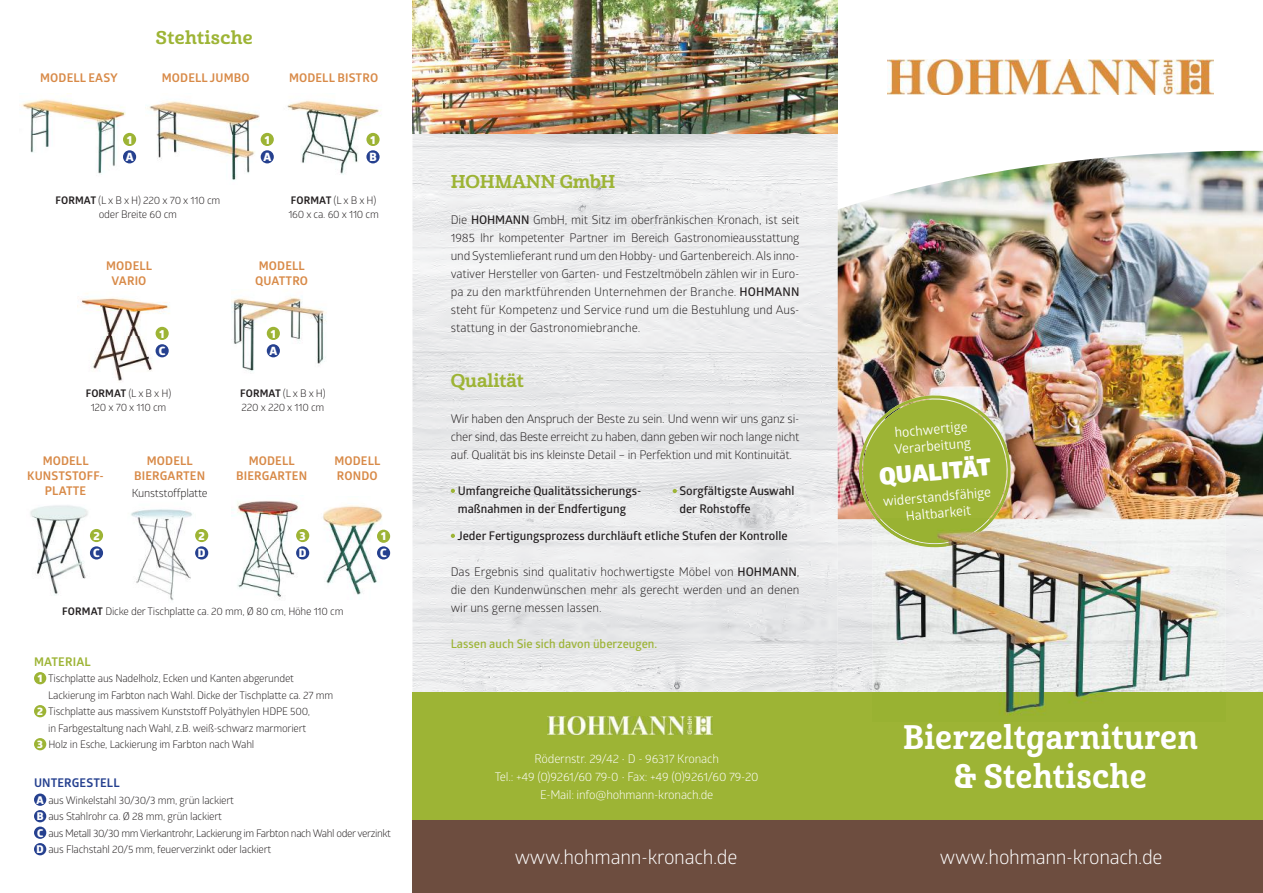
<style>
.page{position:relative;width:1263px;height:893px;background:#fff}
.page>*{position:absolute;margin:0;border:0;box-sizing:border-box;transform-origin:0 0}
.t1{font:33px/39.6px "Cabrito Con Bol";letter-spacing:.02em;color:#fff;text-align:center}
.t2{font:900 23.4px "Glober";color:#fff}
.t3{font:19.5px "Glober";letter-spacing:-.015em;color:#fff}
.t4{font:18px "Cabrito Nor Bol";color:#9db435}
.t5{font:18px "Cabrito Nor Bol";letter-spacing:.02em;color:#9db435}
.t6{font:13.5px/16.5px "Glober";color:#fff}
.t7{font:12px/18px "Glober";color:#231f20;text-align:justify}
.t8{font:600 12px/18px "Glober";color:#231f20}
.t9{font:700 12px/15px "Glober";letter-spacing:.01em;color:#d88a48;text-align:center}
.t10{font:12px/18px "Glober";letter-spacing:-.015em;color:#fff;text-align:center}
.t11{font:600 12px "Glober";color:#9db435}
.t12{font:700 12px "Glober";letter-spacing:.01em;color:#25408f}
.t13{font:700 12px "Glober";letter-spacing:.01em;color:#9db435}
.t14{font:800 11.4px "Glober";color:#fff}
.t15{font:11.25px "Glober";letter-spacing:-.02em;color:#231f20}
.t16{font:10.5px/13.5px "Glober";letter-spacing:-.02em;color:#231f20}
.s1{font-weight:700}
.s2{font-weight:800;font-size:10.65px;color:#fff}
.s3{font-weight:600}
</style>
<div class="page">
<img style="left:412px;top:139px;width:426px;height:553px">
<img style="left:838px;top:151px;width:425px;height:541px">
<div style="left:412px;top:820px;width:851px;height:73px;background:#6d4d3f"></div>
<div style="left:412px;top:692px;width:851px;height:128px;background:#9db435"></div>
<img style="left:887px;top:59px;width:326px;height:35px">
<img style="left:547px;top:716px;width:165px;height:18px">
<svg style="left:451px;top:489px;width:4px;height:4px"></svg>
<svg style="left:451px;top:534px;width:4px;height:4px"></svg>
<svg style="left:673px;top:489px;width:4px;height:4px"></svg>
<img style="left:413px;top:134px;width:425px;height:11px">
<img style="left:412px;top:0;width:426px;height:134px">
<div style="left:34px;top:672px;width:12px;height:12px;background:#9db435;border-radius:50%"></div>
<div style="left:34px;top:705px;width:12px;height:12px;background:#9db435;border-radius:50%"></div>
<div style="left:34px;top:738px;width:12px;height:12px;background:#9db435;border-radius:50%"></div>
<div style="left:34px;top:793px;width:12px;height:13px;background:#25408f;border-radius:50%"></div>
<div style="left:34px;top:810px;width:12px;height:12px;background:#25408f;border-radius:50%"></div>
<div style="left:34px;top:826px;width:12px;height:13px;background:#25408f;border-radius:50%"></div>
<div style="left:34px;top:843px;width:12px;height:12px;background:#25408f;border-radius:50%"></div>
<img style="left:21px;top:99px;width:104px;height:76px">
<img style="left:147px;top:101px;width:113px;height:79px">
<img style="left:287px;top:100px;width:94px;height:75px">
<div style="left:123px;top:133px;width:13px;height:13px;background:#9db435;border-radius:50%"></div>
<div style="left:261px;top:133px;width:13px;height:13px;background:#9db435;border-radius:50%"></div>
<div style="left:366px;top:133px;width:14px;height:13px;background:#9db435;border-radius:50%"></div>
<div style="left:123px;top:150px;width:13px;height:13px;background:#25408f;border-radius:50%"></div>
<div style="left:261px;top:150px;width:13px;height:13px;background:#25408f;border-radius:50%"></div>
<div style="left:366px;top:150px;width:14px;height:13px;background:#25408f;border-radius:50%"></div>
<img style="left:231px;top:297px;width:96px;height:75px">
<img style="left:77px;top:293px;width:93px;height:88px">
<div style="left:156px;top:327px;width:13px;height:13px;background:#9db435;border-radius:50%"></div>
<div style="left:267px;top:327px;width:13px;height:13px;background:#9db435;border-radius:50%"></div>
<div style="left:156px;top:344px;width:13px;height:13px;background:#25408f;border-radius:50%"></div>
<div style="left:267px;top:344px;width:13px;height:13px;background:#25408f;border-radius:50%"></div>
<img style="left:323px;top:505px;width:67px;height:90px">
<img style="left:30px;top:505px;width:62px;height:90px">
<img style="left:231px;top:501px;width:74px;height:99px">
<img style="left:131px;top:509px;width:62px;height:92px">
<div style="left:377px;top:530px;width:13px;height:13px;background:#9db435;border-radius:50%"></div>
<div style="left:90px;top:529px;width:13px;height:13px;background:#9db435;border-radius:50%"></div>
<div style="left:195px;top:529px;width:13px;height:13px;background:#9db435;border-radius:50%"></div>
<div style="left:296px;top:529px;width:13px;height:13px;background:#9db435;border-radius:50%"></div>
<div style="left:90px;top:546px;width:13px;height:13px;background:#25408f;border-radius:50%"></div>
<div style="left:296px;top:546px;width:13px;height:13px;background:#25408f;border-radius:50%"></div>
<div style="left:195px;top:546px;width:13px;height:13px;background:#25408f;border-radius:50%"></div>
<div style="left:377px;top:546px;width:13px;height:13px;background:#25408f;border-radius:50%"></div>
<img style="left:855px;top:392px;width:159px;height:159px">
<img style="left:873px;top:518px;width:352px;height:198px">
<img style="left:875px;top:518px;width:119px;height:29px">
<h3 class="t5" style="left:156px;top:26px;width:98px">Stehtische</h3>
<p class="t9" style="left:40px;top:70px;width:79px">MODELL EASY</p>
<p class="t9" style="left:162px;top:70px;width:89px">MODELL JUMBO</p>
<p class="t9" style="left:289px;top:70px;width:91px">MODELL BISTRO</p>
<p class="t14" style="left:127px;top:131px;width:6px">1</p>
<p class="t14" style="left:265px;top:131px;width:6px">1</p>
<p class="t14" style="left:370px;top:131px;width:6px">1</p>
<p class="t14" style="left:126px;top:148px;width:9px">A</p>
<p class="t14" style="left:263px;top:148px;width:9px">A</p>
<p class="t14" style="left:369px;top:148px;width:9px">B</p>
<p class="t16" style="left:56px;top:193px;width:166px;text-align:center"><span class="s1">FORMAT</span> (L x B x H) 220 x 70 x 110 cm oder Breite 60 cm</p>
<p class="t16" style="left:288px;top:193px;width:92px"><span class="s1">FORMAT</span> (L x B x H)<br>160 x ca. 60 x 110 cm</p>
<p class="t9" style="left:106px;top:258px;width:47px">MODELL<br>VARIO</p>
<p class="t9" style="left:255px;top:258px;width:54px">MODELL<br>QUATTRO</p>
<p class="t14" style="left:160px;top:325px;width:6px">1</p>
<p class="t14" style="left:271px;top:325px;width:6px">1</p>
<p class="t14" style="left:159px;top:342px;width:8px">C</p>
<p class="t14" style="left:270px;top:342px;width:9px">A</p>
<p class="t16" style="left:86px;top:386px;width:87px;text-align:center"><span class="s1">FORMAT</span> (L x B x H)<br>120 x 70 x 110 cm</p>
<p class="t16" style="left:240px;top:386px;width:87px"><span class="s1">FORMAT</span> (L x B x H)<br>220 x 220 x 110 cm</p>
<p class="t9" style="left:27px;top:453px;width:78px">MODELL<br>KUNSTSTOFF-<br>PLATTE</p>
<p class="t9" style="left:236px;top:453px;width:72px">MODELL<br>BIERGARTEN</p>
<p class="t9" style="left:134px;top:453px;width:72px">MODELL<br>BIERGARTEN</p>
<p class="t15" style="left:132px;top:485px;width:77px">Kunststoffplatte</p>
<p class="t9" style="left:334px;top:453px;width:47px;text-align:left">MODELL<br>RONDO</p>
<p class="t14" style="left:93px;top:527px;width:8px">2</p>
<p class="t14" style="left:199px;top:527px;width:8px">2</p>
<p class="t14" style="left:300px;top:527px;width:8px">3</p>
<p class="t14" style="left:381px;top:528px;width:6px">1</p>
<p class="t14" style="left:93px;top:544px;width:8px">C</p>
<p class="t14" style="left:198px;top:544px;width:9px">D</p>
<p class="t14" style="left:299px;top:544px;width:9px">D</p>
<p class="t14" style="left:380px;top:544px;width:8px">C</p>
<p class="t16" style="left:62px;top:604px;width:283px"><span class="s1">FORMAT</span> Dicke der Tischplatte ca. 20 mm, Ø 80 cm, Höhe 110 cm</p>
<p class="t13" style="left:34px;top:653px;width:58px">MATERIAL</p>
<p class="t16" style="left:38px;top:671px;width:258px"><span class="s2">1</span> Tischplatte aus Nadelholz, Ecken und Kanten abgerundet</p>
<p class="t16" style="left:48px;top:688px;width:286px">Lackierung im Farbton nach Wahl. Dicke der Tischplatte ca. 27 mm</p>
<p class="t16" style="left:37px;top:704px;width:274px"><span class="s2">2</span> Tischplatte aus massivem Kunststoff Polyäthylen HDPE 500,</p>
<p class="t16" style="left:48px;top:721px;width:260px">in Farbgestaltung nach Wahl, z.B. weiß-schwarz marmoriert</p>
<p class="t16" style="left:37px;top:737px;width:219px"><span class="s2">3</span> Holz in Esche, Lackierung im Farbton nach Wahl</p>
<p class="t12" style="left:34px;top:774px;width:87px">UNTERGESTELL</p>
<p class="t16" style="left:37px;top:791px;width:356px;line-height:16.5px"><span class="s2">A</span> aus Winkelstahl 30/30/3 mm, grün lackiert<br><span class="s2">B</span> aus Stahlrohr ca. Ø 28 mm, grün lackiert<br><span class="s2">C</span> aus Metall 30/30 mm Vierkantrohr, Lackierung im Farbton nach Wahl oder verzinkt <span class="s2">D</span> aus Flachstahl 20/5 mm, feuerverzinkt oder lackiert</p>
<h3 class="t4" style="left:451px;top:170px;width:166px">HOHMANN GmbH</h3>
<p class="t7" style="left:451px;top:210px;width:350px">Die <span class="s3">HOHMANN</span> GmbH, mit Sitz im oberfränkischen Kronach, ist seit 1985 Ihr kompetenter Partner im Bereich Gastronomieausstattung und Systemlieferant rund um den Hobby- und Gartenbereich. Als inno&shy;vativer Hersteller von Garten- und Festzeltmöbeln zählen wir in Euro&shy;pa zu den marktführenden Unternehmen der Branche. <span class="s3">HOHMANN </span>steht für Kompetenz und Service rund um die Bestuhlung und Aus&shy;stattung in der Gastronomiebranche.</p>
<h3 class="t4" style="left:451px;top:369px;width:75px">Qualität</h3>
<p class="t7" style="left:451px;top:409px;width:350px">Wir haben den Anspruch der Beste zu sein. Und wenn wir uns ganz si&shy;cher sind, das Beste erreicht zu haben, dann geben wir noch lange nicht auf. Qualität bis ins kleinste Detail – in Perfektion und mit Kontinuität.</p>
<p class="t8" style="left:458px;top:481px;width:185px">Umfangreiche Qualitätssicherungs&shy;maßnahmen in der Endfertigung</p>
<p class="t8" style="left:457px;top:526px;width:332px">Jeder Fertigungsprozess durchläuft etliche Stufen der Kontrolle</p>
<p class="t7" style="left:451px;top:562px;width:350px">Das Ergebnis sind qualitativ hochwertigste Möbel von <span class="s3">HOHMANN</span>, die den Kundenwünschen mehr als gerecht werden und an denen wir uns gerne messen lassen.</p>
<p class="t11" style="left:451px;top:635px;width:208px">Lassen auch Sie sich davon überzeugen.</p>
<p class="t8" style="left:679px;top:481px;width:117px">Sorgfältigste Auswahl der Rohstoffe</p>
<p class="t10" style="left:495px;top:749px;width:265px">Rödernstr. 29/42 • D - 96317 Kronach<br>Tel.: +49 (0)9261/60 79-0 • Fax: +49 (0)9261/60 79-20<br>E-Mail: info@hohmann-kronach.de</p>
<h3 class="t3" style="left:515px;top:843px;width:224px">www.hohmann-kronach.de</h3>
<p class="t6" style="left:892px;top:424px;width:78px;rotate:-5deg">hochwertige<br>Verarbeitung</p>
<p class="t6" style="left:882px;top:493px;width:110px;text-align:center;rotate:-5deg">widerstandsfähige<br>Haltbarkeit</p>
<h2 class="t2" style="left:878px;top:459px;width:114px;rotate:-5deg">QUALITÄT</h2>
<h1 class="t1" style="left:903px;top:718px;width:296px">Bierzeltgarnituren &amp; Stehtische</h1>
<h3 class="t3" style="left:940px;top:843px;width:224px">www.hohmann-kronach.de</h3>
</div>
